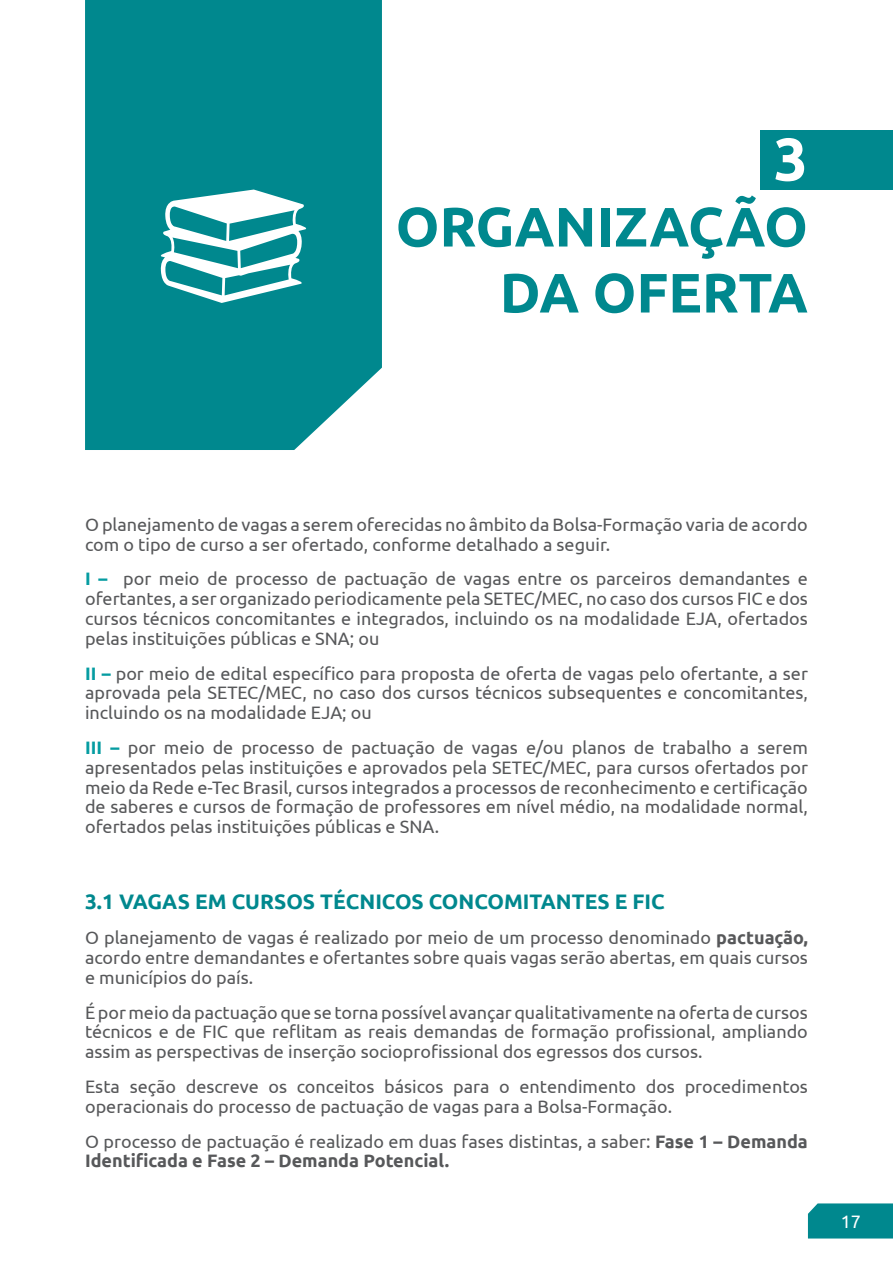
<style>
.page{position:relative;width:893px;height:1263px;background:#fff}
.page>*{position:absolute;margin:0;border:0;box-sizing:border-box;transform-origin:0 0}
.t1{font:700 60px "Ubuntu";color:#fff}
.t2{font:700 55.5px/66px "Ubuntu";color:#00888e;text-align:right}
.t3{font:700 21px "Ubuntu";color:#00888e}
.t4{font:18px/19.8px "Ubuntu";color:#57585a;text-align:justify}
.t5{font:18px "Ubuntu";color:#fff}
.s1{font-weight:700;color:#059ca1}
.s2{font-weight:700}
</style>
<div class="page">
<div style="left:808px;top:1203px;width:85px;height:35px;background:#00888e"></div>
<div style="left:760px;top:130px;width:132px;height:60px;background:#00888e"></div>
<div style="left:85px;top:0;width:297px;height:450px;background:#00888e"></div>
<svg style="left:156px;top:190px;width:154px;height:113px"></svg>
<h1 class="t1" style="left:774px;top:123px;width:36px">3</h1>
<h2 class="t2" style="left:396px;top:193px;width:414px">ORGANIZAÇÃO<br>DA OFERTA</h2>
<p class="t4" style="left:85px;top:514px;width:724px">O planejamento de vagas a serem oferecidas no âmbito da Bolsa-Formação varia de acordo com o tipo de curso a ser ofertado, conforme detalhado a seguir.</p>
<p class="t4" style="left:85px;top:568px;width:724px"><span class="s1">I –</span> por meio de processo de pactuação de vagas entre os parceiros demandantes e ofertantes, a ser organizado periodicamente pela SETEC/MEC, no caso dos cursos FIC e dos cursos técnicos concomitantes e integrados, incluindo os na modalidade EJA, ofertados pelas instituições públicas e SNA; ou</p>
<p class="t4" style="left:85px;top:663px;width:724px"><span class="s1">II –</span> por meio de edital específico para proposta de oferta de vagas pelo ofertante, a ser aprovada pela SETEC/MEC, no caso dos cursos técnicos subsequentes e concomitantes, incluindo os na modalidade EJA; ou</p>
<p class="t4" style="left:85px;top:737px;width:724px"><span class="s1">III –</span> por meio de processo de pactuação de vagas e/ou planos de trabalho a serem apresentados pelas instituições e aprovados pela SETEC/MEC, para cursos ofertados por meio da Rede e-Tec Brasil, cursos integrados a processos de reconhecimento e certificação de saberes e cursos de formação de professores em nível médio, na modalidade normal, ofertados pelas instituições públicas e SNA.</p>
<p class="t3" style="left:85px;top:889px;width:63px">3.1 Vagas</p>
<p class="t3" style="left:195px;top:889px;width:65px">em Cursos</p>
<p class="t3" style="left:320px;top:889px;width:40px">Técnicos</p>
<p class="t3" style="left:429px;top:889px;width:28px">Concomitantes</p>
<p class="t3" style="left:615px;top:889px;width:52px">e FIC</p>
<p class="t4" style="left:85px;top:927px;width:724px">O planejamento de vagas é realizado por meio de um processo denominado <span class="s2">pactuação, </span>acordo entre demandantes e ofertantes sobre quais vagas serão abertas, em quais cursos e municípios do país.</p>
<p class="t4" style="left:85px;top:1002px;width:724px">É por meio da pactuação que se torna possível avançar qualitativamente na oferta de cursos técnicos e de FIC que reflitam as reais demandas de formação profissional, ampliando assim as perspectivas de inserção socioprofissional dos egressos dos cursos.</p>
<p class="t4" style="left:85px;top:1076px;width:724px">Esta seção descreve os conceitos básicos para o entendimento dos procedimentos operacionais do processo de pactuação de vagas para a Bolsa-Formação.</p>
<p class="t4" style="left:85px;top:1131px;width:724px">O processo de pactuação é realizado em duas fases distintas, a saber: <span class="s2">Fase 1 – Demanda<br>Identificada e Fase 2 – Demanda Potencial.</span></p>
<p class="t5" style="left:841px;top:1210px;width:22px">17</p>
</div>
